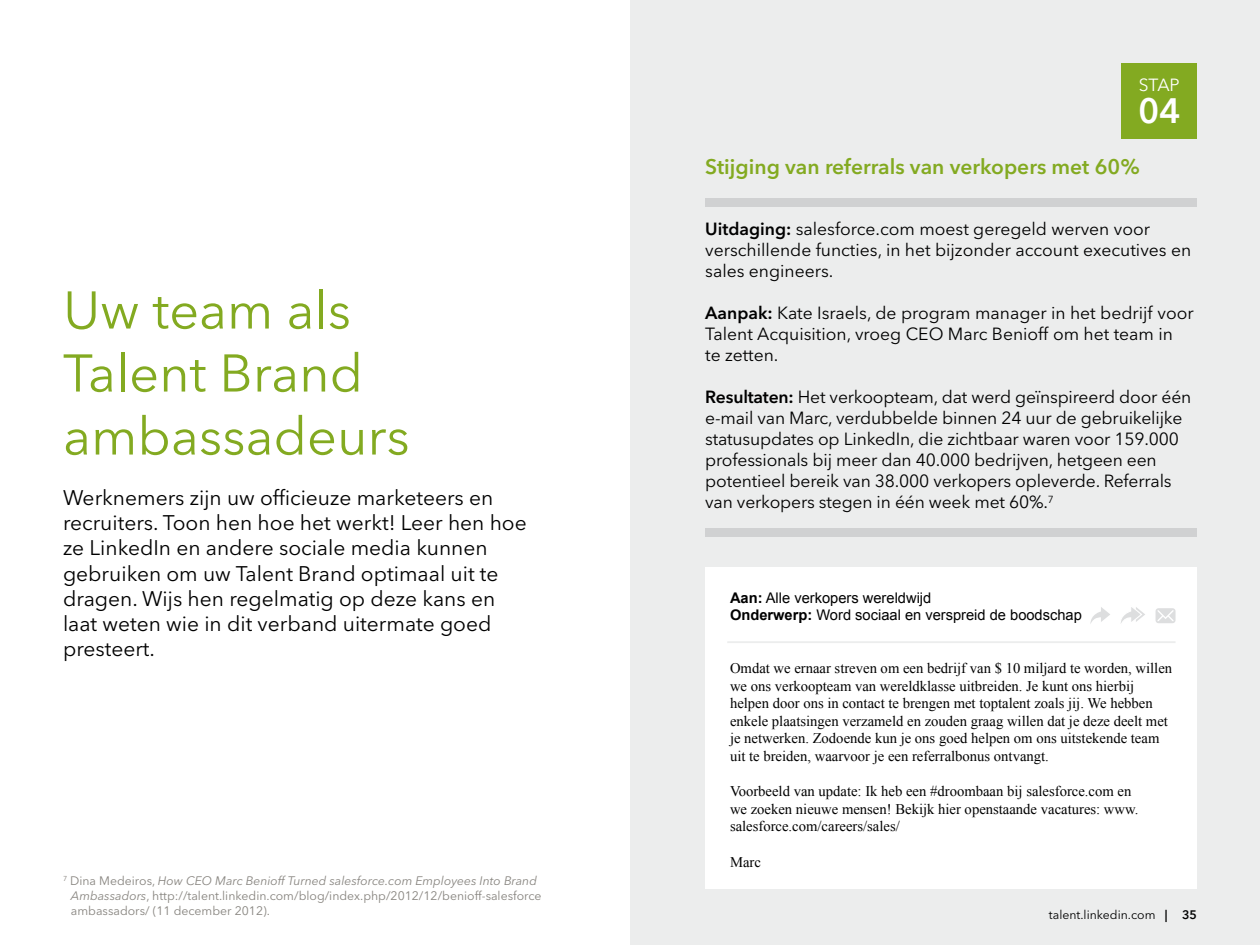
<style>
.page{position:relative;width:1260px;height:945px;background:#fff}
.page>*{position:absolute;margin:0;border:0;box-sizing:border-box;transform-origin:0 0}
.t1{font:52.5px/63px "Avenir Next LT Pro";color:#83aa21}
.t2{font:600 35px "Avenir Next LT Pro";color:#fff}
.t3{font:21px/25.2px "Avenir Next LT Pro";color:#000}
.t4{font:600 21px "Avenir Next LT Pro";color:#83aa21}
.t5{font:17.5px/21px "Avenir Next LT Pro";letter-spacing:-.01em;color:#000}
.t6{font:17.5px "Avenir Next LT Pro";color:#fff}
.t7{font:14.7px/17.7px "Times New Roman";color:#000}
.t8{font:14.7px/17.7px "Arial";color:#000}
.t9{font:12.25px/14.7px "Avenir Next LT Pro";color:#87847f}
.t10{font:12.25px "Avenir Next LT Pro";color:#000}
.s1{font-style:italic}
.s2{font-weight:600}
.s3{font-weight:700}
</style>
<div class="page">
<div style="left:630px;top:0;width:630px;height:945px;background:#eceded"></div>
<div style="left:1122px;top:63px;width:75px;height:75px;background:#83aa21"></div>
<div style="left:705px;top:198px;width:492px;height:9px;background:#d0d1d2"></div>
<div style="left:705px;top:528px;width:492px;height:9px;background:#d0d1d2"></div>
<div style="left:705px;top:567px;width:492px;height:322px;background:#fff"></div>
<hr style="left:727px;top:641px;width:449px;height:2px;background:#eceded">
<svg style="left:1156px;top:608px;width:20px;height:15px"></svg>
<svg style="left:1090px;top:607px;width:20px;height:17px"></svg>
<svg style="left:1121px;top:607px;width:24px;height:16px"></svg>
<h1 class="t1" style="left:63px;top:279px;width:348px">Uw team als<br>Talent Brand ambassadeurs</h1>
<p class="t3" style="left:63px;top:485px;width:465px">Werknemers zijn uw officieuze marketeers en recruiters. Toon hen hoe het werkt! Leer hen hoe ze LinkedIn en andere sociale media kunnen gebruiken om uw Talent Brand optimaal uit te dragen. Wijs hen regelmatig op deze kans en laat weten wie in dit verband uitermate goed presteert.</p>
<p class="t9" style="left:71px;top:874px;width:472px;text-indent:-8px"><sup>7</sup> Dina Medeiros, <span class="s1">How CEO Marc Benioff Turned salesforce.com Employees Into Brand<br>Ambassadors</span>, http://talent.linkedin.com/blog/index.php/2012/12/benioff-salesforce ambassadors/ (11 december 2012).</p>
<p class="t6" style="left:1139px;top:75px;width:42px">STAP</p>
<h2 class="t2" style="left:1138px;top:89px;width:44px">04</h2>
<p class="t4" style="left:705px;top:154px;width:436px">Stijging van referrals van verkopers met 60%</p>
<p class="t5" style="left:705px;top:219px;width:487px"><span class="s2">Uitdaging:</span> salesforce.com moest geregeld werven voor verschillende functies, in het bijzonder account executives en sales engineers.</p>
<p class="t5" style="left:705px;top:303px;width:490px"><span class="s2">Aanpak:</span> Kate Israels, de program manager in het bedrijf voor<br>Talent Acquisition, vroeg CEO Marc Benioff om het team in<br>te zetten.</p>
<p class="t5" style="left:705px;top:387px;width:488px"><span class="s2">Resultaten:</span> Het verkoopteam, dat werd geïnspireerd door één e-mail van Marc, verdubbelde binnen 24 uur de gebruikelijke statusupdates op LinkedIn, die zichtbaar waren voor 159.000 professionals bij meer dan 40.000 bedrijven, hetgeen een potentieel bereik van 38.000 verkopers opleverde. Referrals van verkopers stegen in één week met 60%.<sup>7</sup></p>
<p class="t8" style="left:730px;top:589px;width:353px"><span class="s3">Aan:</span> Alle verkopers wereldwijd<br><span class="s3">Onderwerp:</span> Word sociaal en verspreid de boodschap</p>
<p class="t7" style="left:730px;top:659px;width:444px">Omdat we ernaar streven om een bedrijf van $ 10 miljard te worden, willen we ons verkoopteam van wereldklasse uitbreiden. Je kunt ons hierbij helpen door ons in contact te brengen met toptalent zoals jij. We hebben enkele plaatsingen verzameld en zouden graag willen dat je deze deelt met je netwerken. Zodoende kun je ons goed helpen om ons uitstekende team uit te breiden, waarvoor je een referralbonus ontvangt.</p>
<p class="t7" style="left:730px;top:782px;width:410px">Voorbeeld van update: Ik heb een #droombaan bij salesforce.com en we zoeken nieuwe mensen! Bekijk hier openstaande vacatures: www. salesforce.com/careers/sales/</p>
<p class="t7" style="left:730px;top:853px;width:32px">Marc</p>
<p class="t10" style="left:1049px;top:907px;width:150px">talent.linkedin.com <span class="s2">| 35</span></p>
</div>
